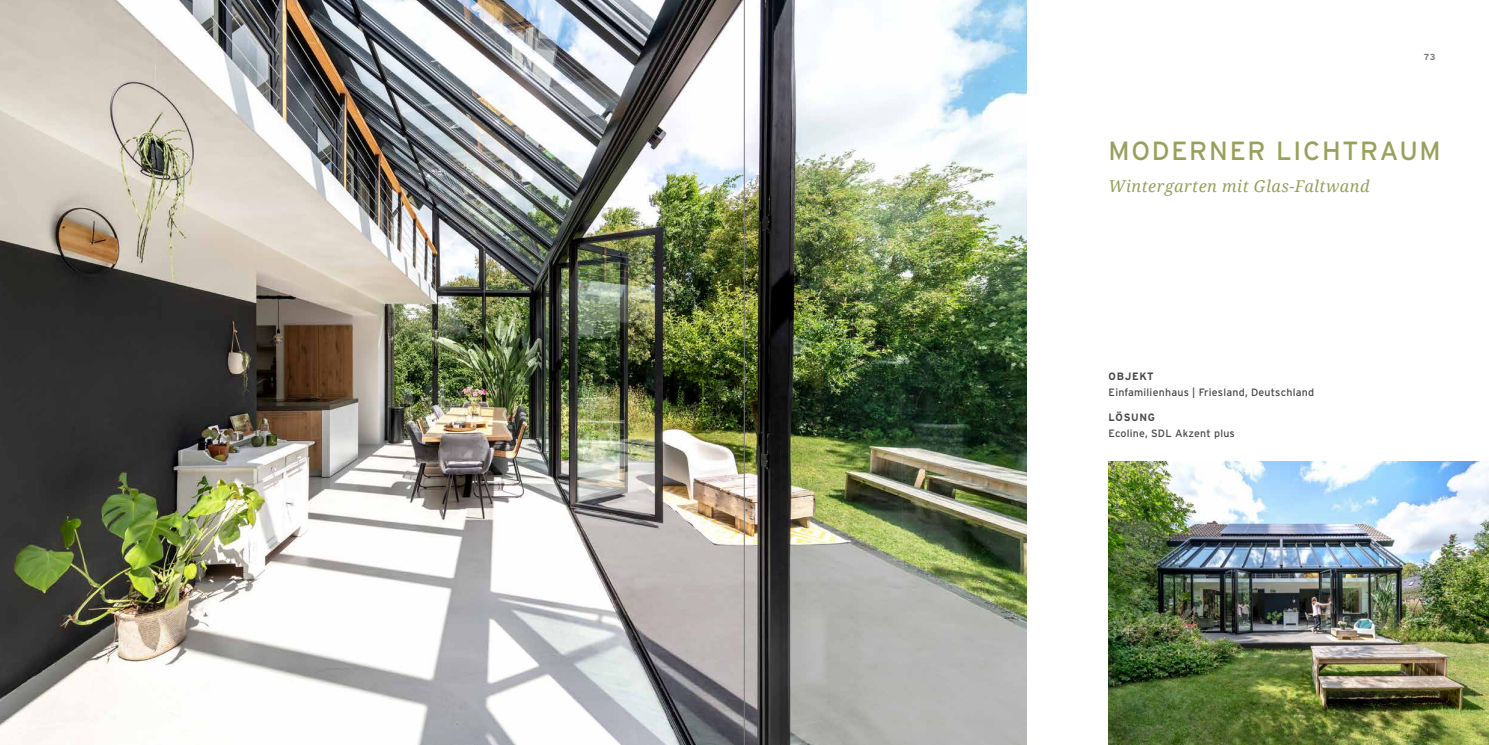
<style>
.page{position:relative;width:1489px;height:745px;background:#fff}
.page>*{position:absolute;margin:0;border:0;box-sizing:border-box;transform-origin:0 0}
.t1{font:26.25px "Interstate";letter-spacing:.065em;color:#99a05c}
.t2{font:italic 16.25px "Droid Serif";letter-spacing:.03em;color:#99a05c}
.t3{font:10.62px "Interstate";letter-spacing:.02em;color:#494948}
.t4{font:700 10.62px "Interstate";letter-spacing:.065em;color:#494948}
.t5{font:700 8.75px "Interstate";color:#7b7b7a}
</style>
<div class="page">
<img style="left:0;top:0;width:1026px;height:744px">
<img style="left:1108px;top:461px;width:380px;height:283px">
<hr style="left:744px;top:0;width:1px;height:744px;background:#7b7b7a">
<p class="t5" style="left:1423px;top:51px;width:13px">73</p>
<h1 class="t1" style="left:1108px;top:134px;width:334px">MODERNER LICHTRAUM</h1>
<h2 class="t2" style="left:1108px;top:177px;width:262px">Wintergarten mit Glas-Faltwand</h2>
<p class="t4" style="left:1108px;top:369px;width:47px">OBJEKT</p>
<p class="t3" style="left:1108px;top:386px;width:207px">Einfamilienhaus | Friesland, Deutschland</p>
<p class="t4" style="left:1108px;top:410px;width:48px">LÖSUNG</p>
<p class="t3" style="left:1108px;top:426px;width:128px">Ecoline, SDL Akzent plus</p>
</div>
